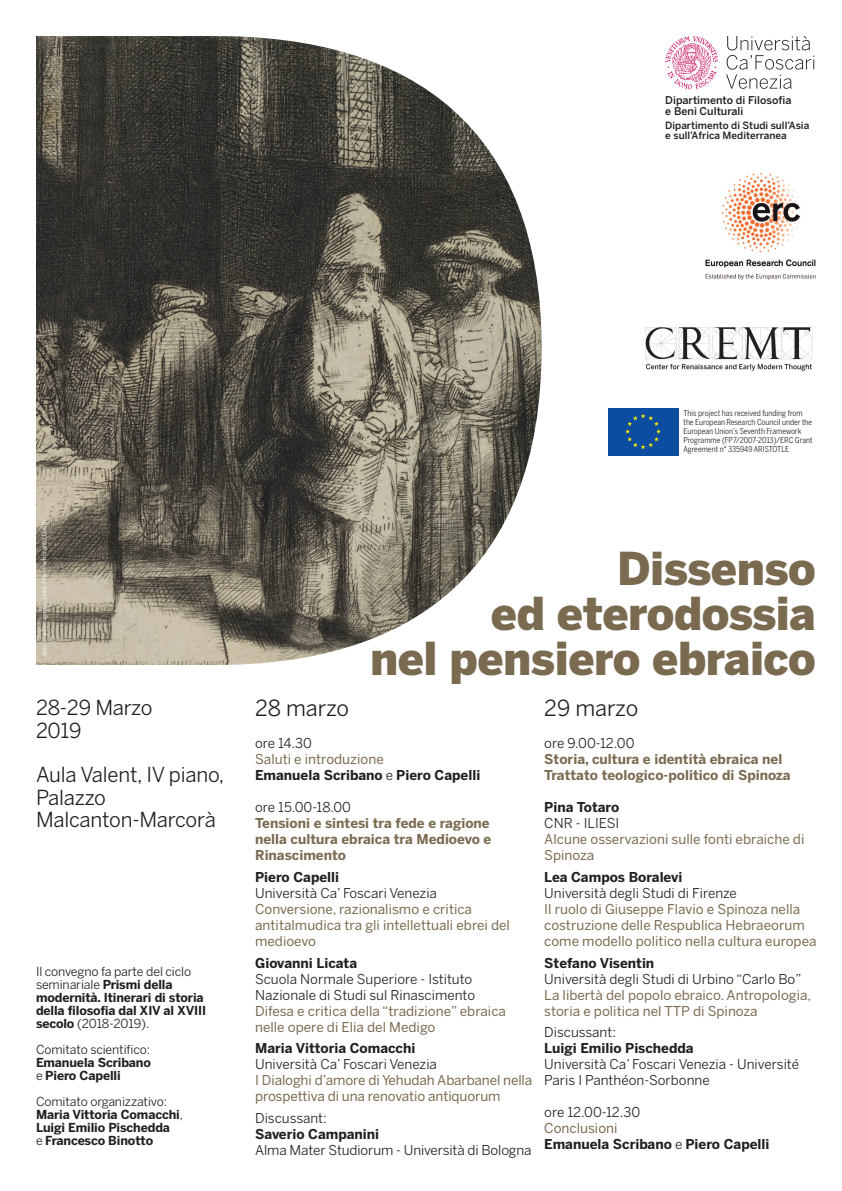
<style>
.page{position:relative;width:842px;height:1191px;background:#fff}
.page>*{position:absolute;margin:0;border:0;box-sizing:border-box;transform-origin:0 0}
.t1{font:900 45px/45px "Benton Sans";letter-spacing:-.01em;color:#7a6b50;text-align:right}
.t2{font:22px "Benton Sans";color:#231f20}
.t3{font:20.6px/22.4px "Benton Sans";letter-spacing:-.01em;color:#231f20}
.t4{font:13.5px/16px "Benton Sans";color:#7a6b50}
.t5{font:13.5px/16px "Benton Sans";color:#231f20}
.t6{font:700 13.5px/16px "Benton Sans";color:#231f20}
.t7{font:700 13.5px/16px "Benton Sans";color:#7a6b50}
.t8{font:700 12.4px/13px "Benton Sans";letter-spacing:-.01em;color:#231f20}
.t9{font:12.4px "Benton Sans";letter-spacing:-.01em;color:#231f20}
.t10{font:500 10.7px/10.7px "Benton Sans";color:#231f20}
.t11{font:500 10px/10px "Benton Sans";color:#231f20}
.t12{font:8px/9px "Benton Sans Cond";color:#231f20}
.t13{font:6px "Benton Sans";color:#fff}
.s1{font-style:italic}
.s2{font-weight:400}
.s3{font-weight:400;color:#7a6b50}
</style>
<div class="page">
<img style="left:36px;top:36px;width:506px;height:629px">
<img style="left:645px;top:327px;width:168px;height:44px">
<img style="left:705px;top:174px;width:111px;height:106px">
<div style="left:606px;top:406px;width:74px;height:50px;background:linear-gradient(to bottom,#0d4da1,#0d4da1)"></div>
<div style="left:608px;top:408px;width:70px;height:47px;background:#0d4da1"></div>
<svg style="left:625px;top:414px;width:36px;height:35px"></svg>
<svg style="left:726px;top:36px;width:88px;height:53px"></svg>
<svg style="left:665px;top:36px;width:53px;height:53px"></svg>
<p class="t10" style="left:665px;top:94px;width:128px">Dipartimento di Filosofia e Beni Culturali</p>
<p class="t11" style="left:665px;top:120px;width:145px">Dipartimento di Studi sull’Asia e sull’Africa Mediterranea</p>
<p class="t13" style="left:41px;top:657px;width:139px;rotate:-90deg"><span class="s1">Jews in a Synagogue</span>,1648 After Rembrandt Dutch</p>
<h3 class="t3" style="left:36px;top:696px;width:118px">28-29 Marzo<br>2019</h3>
<h3 class="t3" style="left:36px;top:763px;width:190px">Aula Valent, IV piano,<br>Palazzo<br>Malcanton-Marcorà</h3>
<p class="t8" style="left:36px;top:964px;width:172px"><span class="s2">Il convegno fa parte del ciclo seminariale</span> Prismi della modernità. Itinerari di storia della filosofia dal XIV al XVIII secolo <span class="s2">(2018-2019).</span></p>
<p class="t9" style="left:36px;top:1042px;width:116px">Comitato scientifico:</p>
<p class="t8" style="left:36px;top:1055px;width:116px">Emanuela Scribano <span class="s2">e</span> Piero Capelli</p>
<p class="t8" style="left:36px;top:1094px;width:149px"><span class="s2">Comitato organizzativo:<br></span>Maria Vittoria Comacchi<span class="s2">,<br></span>Luigi Emilio Pischedda<br><span class="s2">e</span> Francesco Binotto</p>
<p class="t12" style="left:683px;top:408px;width:131px">This project has received funding from the European Research Council under the European Union’s Seventh Framework Programme (FP7/2007-2013)/ERC Grant Agreement n° 335949 ARISTOTLE</p>
<h1 class="t1" style="left:370px;top:546px;width:447px">Dissenso<br>ed eterodossia<br>nel pensiero ebraico</h1>
<h2 class="t2" style="left:255px;top:695px;width:95px">28 marzo</h2>
<p class="t5" style="left:255px;top:735px;width:58px">ore 14.30</p>
<p class="t6" style="left:255px;top:751px;width:227px"><span class="s3">Saluti e introduzione<br></span>Emanuela Scribano <span class="s2">e</span> Piero Capelli</p>
<p class="t5" style="left:255px;top:799px;width:97px">ore 15.00-18.00</p>
<p class="t7" style="left:255px;top:815px;width:238px">Tensioni e sintesi tra fede e ragione nella cultura ebraica tra Medioevo e<br>Rinascimento</p>
<p class="t6" style="left:255px;top:869px;width:85px">Piero Capelli</p>
<p class="t5" style="left:255px;top:885px;width:183px">Università Ca’ Foscari Venezia</p>
<p class="t4" style="left:255px;top:901px;width:256px">Conversione, razionalismo e critica antitalmudica tra gli intellettuali ebrei del medioevo</p>
<p class="t6" style="left:255px;top:954px;width:104px">Giovanni Licata</p>
<p class="t5" style="left:255px;top:970px;width:222px">Scuola Normale Superiore - Istituto<br>Nazionale di Studi sul Rinascimento</p>
<p class="t4" style="left:255px;top:1002px;width:252px">Difesa e critica della “tradizione” ebraica nelle opere di Elia del Medigo</p>
<p class="t6" style="left:255px;top:1040px;width:162px">Maria Vittoria Comacchi</p>
<p class="t5" style="left:255px;top:1056px;width:183px">Università Ca’ Foscari Venezia</p>
<p class="t4" style="left:255px;top:1072px;width:279px">I Dialoghi d’amore di Yehudah Abarbanel nella prospettiva di una renovatio antiquorum</p>
<p class="t5" style="left:255px;top:1110px;width:73px">Discussant:</p>
<p class="t6" style="left:255px;top:1126px;width:126px">Saverio Campanini</p>
<p class="t5" style="left:255px;top:1142px;width:278px">Alma Mater Studiorum - Università di Bologna</p>
<h2 class="t2" style="left:544px;top:695px;width:95px">29 marzo</h2>
<p class="t5" style="left:544px;top:735px;width:92px">ore 9.00-12.00</p>
<p class="t7" style="left:544px;top:751px;width:248px">Storia, cultura e identità ebraica nel<br>Trattato teologico-politico di Spinoza</p>
<p class="t6" style="left:544px;top:799px;width:77px">Pina Totaro</p>
<p class="t5" style="left:544px;top:815px;width:77px">CNR - ILIESI</p>
<p class="t4" style="left:544px;top:831px;width:262px">Alcune osservazioni sulle fonti ebraiche di<br>Spinoza</p>
<p class="t6" style="left:544px;top:869px;width:140px">Lea Campos Boralevi</p>
<p class="t5" style="left:544px;top:885px;width:194px">Università degli Studi di Firenze</p>
<p class="t4" style="left:544px;top:901px;width:274px">Il ruolo di Giuseppe Flavio e Spinoza nella costruzione delle Respublica Hebraeorum come modello politico nella cultura europea</p>
<p class="t6" style="left:544px;top:954px;width:111px">Stefano Visentin</p>
<p class="t5" style="left:544px;top:970px;width:259px">Università degli Studi di Urbino “Carlo Bo”</p>
<p class="t4" style="left:544px;top:986px;width:268px">La libertà del popolo ebraico. Antropologia, storia e politica nel TTP di Spinoza</p>
<p class="t5" style="left:544px;top:1024px;width:73px">Discussant:</p>
<p class="t6" style="left:544px;top:1040px;width:151px">Luigi Emilio Pischedda</p>
<p class="t5" style="left:544px;top:1056px;width:256px">Università Ca’ Foscari Venezia - Université<br>Paris I Panthéon-Sorbonne</p>
<p class="t5" style="left:544px;top:1104px;width:97px">ore 12.00-12.30</p>
<p class="t6" style="left:544px;top:1120px;width:227px"><span class="s3">Conclusioni<br></span>Emanuela Scribano <span class="s2">e</span> Piero Capelli</p>
</div>
